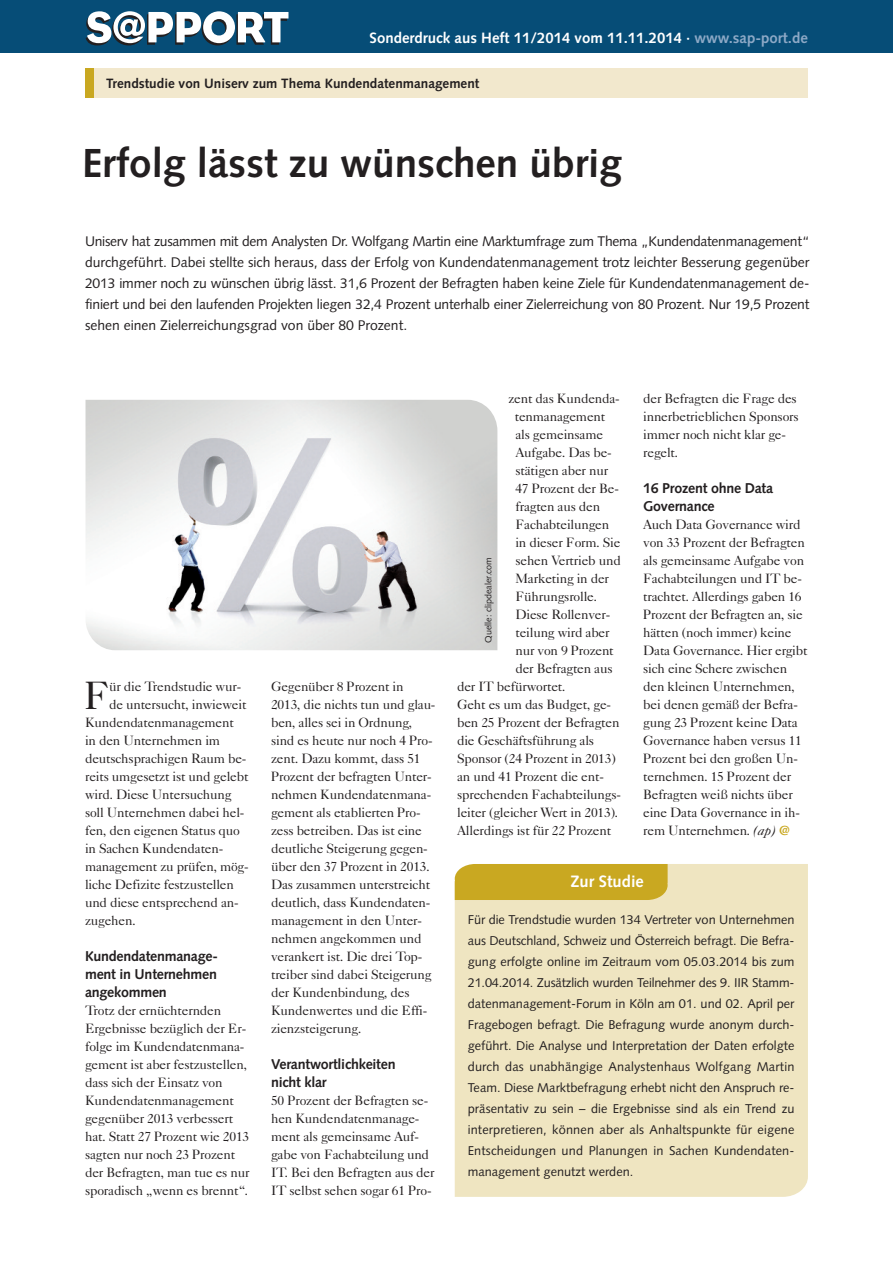
<style>
.page{position:relative;width:893px;height:1263px;background:#fff}
.page>*{position:absolute;margin:0;border:0;box-sizing:border-box;transform-origin:0 0}
.t1{font:700 40.5px "Syntax";color:#231f20}
.t2{font:39.6px "Caslon Five Forty";color:#231f20}
.t3{font:700 16.5px "Syntax";color:#fff}
.t4{font:700 15px "Syntax";color:#fff}
.t5{font:700 14.25px/18px "Syntax";letter-spacing:-.015em;color:#231f20}
.t6{font:13.95px/21px "Syntax";color:#231f20;text-align:justify}
.t7{font:13.5px/18px "Caslon Five Forty";letter-spacing:-.015em;color:#231f20}
.t8{font:700 13.5px "Syntax";color:#231f20}
.t9{font:12.75px/21px "Syntax";letter-spacing:.005em;color:#231f20;text-align:justify}
.t10{font:9px "Syntax";color:#231f20}
.s1{color:#8da9c6}
.s2{font-style:italic}
.s3{font-family:"Caslon Two Twenty Four";font-weight:700;color:#c9a821}
</style>
<div class="page">
<div style="left:85px;top:68px;width:723px;height:30px;background:#f2e8cd"></div>
<div style="left:85px;top:68px;width:9px;height:30px;background:#c9a821"></div>
<div style="left:455px;top:864px;width:353px;height:333px;background:#efe5c1"></div>
<div style="left:455px;top:864px;width:213px;height:36px;background:#c9a821"></div>
<img style="left:86px;top:400px;width:411px;height:250px">
<div style="left:0;top:0;width:893px;height:53px;background:#064d77"></div>
<svg style="left:86px;top:11px;width:202px;height:34px"></svg>
<p class="t4" style="left:370px;top:32px;width:440px">Sonderdruck aus Heft 11/2014 vom 11.11.2014 · <span class="s1">www.sap-port.de</span></p>
<p class="t8" style="left:106px;top:78px;width:375px">Trendstudie von Uniserv zum Thema Kundendatenmanagement</p>
<h1 class="t1" style="left:82px;top:147px;width:541px">Erfolg lässt zu wünschen übrig</h1>
<p class="t6" style="left:85px;top:232px;width:726px">Uniserv hat zusammen mit dem Analysten Dr. Wolfgang Martin eine Marktumfrage zum Thema „Kundendatenmanagement“ durchgeführt. Dabei stellte sich heraus, dass der Erfolg von Kundendatenmanagement trotz leichter Besserung gegenüber 2013 immer noch zu wünschen übrig lässt. 31,6 Prozent der Befragten haben keine Ziele für Kundendatenmanagement de&shy;finiert und bei den laufenden Projekten liegen 32,4 Prozent unterhalb einer Zielerreichung von 80 Prozent. Nur 19,5 Prozent sehen einen Zielerreichungsgrad von über 80 Prozent.</p>
<h2 class="t2" style="left:83px;top:681px;width:28px">F</h2>
<p class="t7" style="left:109px;top:678px;width:134px">ür die Trendstudie wur-</p>
<p class="t7" style="left:109px;top:696px;width:139px">de untersucht, inwieweit</p>
<p class="t7" style="left:85px;top:714px;width:150px">Kundendatenmanagement</p>
<p class="t7" style="left:85px;top:732px;width:137px">in den Unternehmen im</p>
<p class="t7" style="left:85px;top:750px;width:163px">deutschsprachigen Raum be-</p>
<p class="t7" style="left:85px;top:768px;width:165px">reits umgesetzt ist und gelebt</p>
<p class="t7" style="left:85px;top:786px;width:148px">wird. Diese Untersuchung</p>
<p class="t7" style="left:85px;top:804px;width:161px">soll Unternehmen dabei hel-</p>
<p class="t7" style="left:85px;top:822px;width:156px">fen, den eigenen Status quo</p>
<p class="t7" style="left:85px;top:840px;width:140px">in Sachen Kundendaten-</p>
<p class="t7" style="left:85px;top:858px;width:165px">management zu prüfen, mög-</p>
<p class="t7" style="left:85px;top:876px;width:150px">liche Defizite festzustellen</p>
<p class="t7" style="left:85px;top:894px;width:155px">und diese entsprechend an-</p>
<p class="t7" style="left:85px;top:912px;width:52px">zugehen.</p>
<p class="t5" style="left:85px;top:948px;width:134px;text-align:justify">Kundendatenmanage&shy;ment in Unternehmen angekommen</p>
<p class="t7" style="left:85px;top:1002px;width:166px">Trotz der ernüchternden<br>Ergebnisse bezüglich der Er&shy;folge im Kundendatenmana&shy;gement ist aber festzustellen, dass sich der Einsatz von<br>Kundendatenmanagement gegenüber 2013 verbessert hat. Statt 27 Prozent wie 2013 sagten nur noch 23 Prozent der Befragten, man tue es nur sporadisch „wenn es brennt“.</p>
<p class="t7" style="left:271px;top:678px;width:166px">Gegenüber 8 Prozent in<br>2013, die nichts tun und glau&shy;ben, alles sei in Ordnung, sind es heute nur noch 4 Pro&shy;zent. Dazu kommt, dass 51<br>Prozent der befragten Unter&shy;nehmen Kundendatenmana&shy;gement als etablierten Pro&shy;zess betreiben. Das ist eine deutliche Steigerung gegen&shy;über den 37 Prozent in 2013.<br>Das zusammen unterstreicht deutlich, dass Kundendaten&shy;management in den Unter&shy;nehmen angekommen und verankert ist. Die drei Top&shy;treiber sind dabei Steigerung der Kundenbindung, des<br>Kundenwertes und die Effi&shy;zienzsteigerung.</p>
<p class="t5" style="left:271px;top:1056px;width:126px">Verantwortlichkeiten nicht klar</p>
<p class="t7" style="left:271px;top:1092px;width:165px">50 Prozent der Befragten se&shy;hen Kundendatenmanage&shy;ment als gemeinsame Auf&shy;gabe von Fachabteilung und<br>IT. Bei den Befragten aus der<br>IT selbst sehen sogar 61 Pro-</p>
<p class="t7" style="left:508px;top:390px;width:113px">zent das Kundenda-</p>
<p class="t7" style="left:515px;top:408px;width:92px">tenmanagement</p>
<p class="t7" style="left:515px;top:426px;width:89px">als gemeinsame</p>
<p class="t7" style="left:515px;top:444px;width:98px">Aufgabe. Das be-</p>
<p class="t7" style="left:515px;top:462px;width:94px">stätigen aber nur</p>
<p class="t7" style="left:515px;top:480px;width:105px">47 Prozent der Be-</p>
<p class="t7" style="left:515px;top:498px;width:86px">fragten aus den</p>
<p class="t7" style="left:515px;top:516px;width:95px">Fachabteilungen</p>
<p class="t7" style="left:515px;top:534px;width:107px">in dieser Form. Sie</p>
<p class="t7" style="left:515px;top:552px;width:107px">sehen Vertrieb und</p>
<p class="t7" style="left:515px;top:570px;width:95px">Marketing in der</p>
<p class="t7" style="left:515px;top:588px;width:83px">Führungsrolle.</p>
<p class="t7" style="left:515px;top:606px;width:96px">Diese Rollenver-</p>
<p class="t7" style="left:515px;top:624px;width:96px">teilung wird aber</p>
<p class="t7" style="left:515px;top:642px;width:100px">nur von 9 Prozent</p>
<p class="t7" style="left:515px;top:660px;width:99px">der Befragten aus</p>
<p class="t7" style="left:457px;top:678px;width:110px">der IT befürwortet.</p>
<p class="t7" style="left:457px;top:696px;width:155px">Geht es um das Budget, ge-</p>
<p class="t7" style="left:457px;top:714px;width:164px">ben 25 Prozent der Befragten</p>
<p class="t7" style="left:457px;top:732px;width:139px">die Geschäftsführung als</p>
<p class="t7" style="left:457px;top:750px;width:160px">Sponsor (24 Prozent in 2013)</p>
<p class="t7" style="left:457px;top:768px;width:148px">an und 41 Prozent die ent-</p>
<p class="t7" style="left:457px;top:786px;width:165px">sprechenden Fachabteilungs-</p>
<p class="t7" style="left:457px;top:804px;width:163px">leiter (gleicher Wert in 2013).</p>
<p class="t7" style="left:457px;top:822px;width:156px">Allerdings ist für 22 Prozent</p>
<p class="t10" style="left:485px;top:643px;width:87px;rotate:-90deg">Quelle: clipdealer.com</p>
<p class="t7" style="left:643px;top:390px;width:157px">der Befragten die Frage des innerbetrieblichen Sponsors immer noch nicht klar ge&shy;regelt.</p>
<p class="t5" style="left:643px;top:480px;width:132px">16 Prozent ohne Data<br>Governance</p>
<p class="t7" style="left:643px;top:516px;width:166px">Auch Data Governance wird von 33 Prozent der Befragten als gemeinsame Aufgabe von<br>Fachabteilungen und IT be&shy;trachtet. Allerdings gaben 16<br>Prozent der Befragten an, sie hätten (noch immer) keine<br>Data Governance. Hier ergibt sich eine Schere zwischen den kleinen Unternehmen, bei denen gemäß der Befra&shy;gung 23 Prozent keine Data<br>Governance haben versus 11<br>Prozent bei den großen Un&shy;ternehmen. 15 Prozent der<br>Befragten weiß nichts über eine Data Governance in ih&shy;rem Unternehmen. <span class="s2">(ap)</span> <span class="s3">@</span></p>
<p class="t3" style="left:570px;top:875px;width:75px">Zur Studie</p>
<p class="t9" style="left:468px;top:910px;width:328px">Für die Trendstudie wurden 134 Vertreter von Unternehmen aus Deutschland, Schweiz und Österreich befragt. Die Befra&shy;gung erfolgte online im Zeitraum vom 05.03.2014 bis zum 21.04.2014. Zusätzlich wurden Teilnehmer des 9. IIR Stamm&shy;datenmanagement-Forum in Köln am 01. und 02. April per Fragebogen befragt. Die Befragung wurde anonym durch&shy;geführt. Die Analyse und Interpretation der Daten erfolgte durch das unabhängige Analystenhaus Wolfgang Martin Team. Diese Marktbefragung erhebt nicht den Anspruch re&shy;präsentativ zu sein – die Ergebnisse sind als ein Trend zu interpretieren, können aber als Anhaltspunkte für eigene Entscheidungen und Planungen in Sachen Kundendaten&shy;management genutzt werden.</p>
</div>
